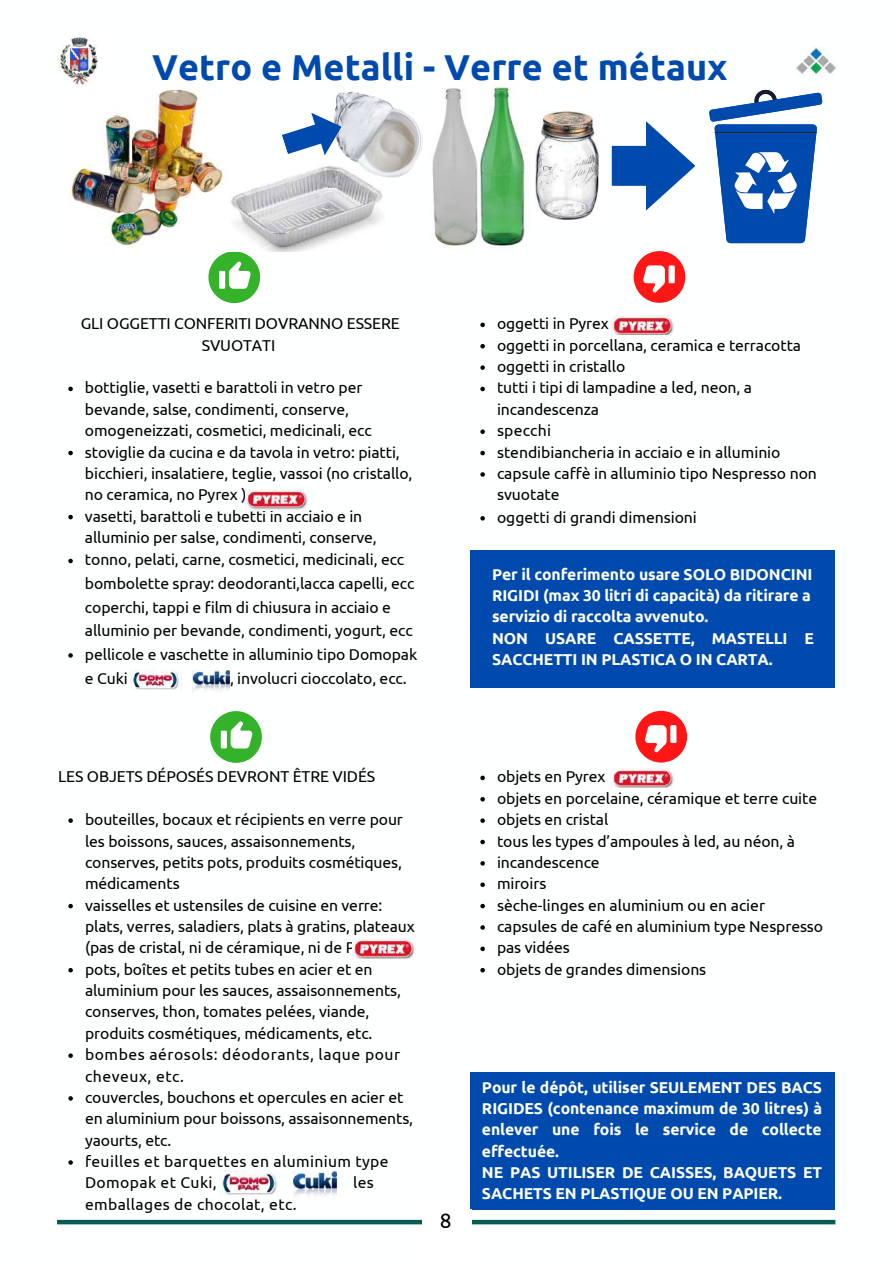
<style>
.page{position:relative;width:893px;height:1264px;background:#fff}
.page>*{position:absolute;margin:0;border:0;box-sizing:border-box;transform-origin:0 0}
.t1{font:700 36px "Ubuntu";letter-spacing:.005em;color:#004aad}
.t2{font:21px "Ubuntu";color:#000}
.t3{font:15.75px/21.3px "Ubuntu";letter-spacing:-.005em;color:#000}
.t4{font:700 15.75px/21.3px "Ubuntu";letter-spacing:-.005em;color:#fefffe}
.t5{font:15.75px "Ubuntu";letter-spacing:.025em;color:#000}
</style>
<div class="page">
<svg style="left:68px;top:818px;width:5px;height:4px"></svg>
<svg style="left:68px;top:903px;width:5px;height:5px"></svg>
<svg style="left:68px;top:968px;width:5px;height:4px"></svg>
<svg style="left:68px;top:1053px;width:5px;height:4px"></svg>
<svg style="left:68px;top:1096px;width:5px;height:4px"></svg>
<svg style="left:68px;top:1160px;width:5px;height:4px"></svg>
<svg style="left:68px;top:386px;width:5px;height:5px"></svg>
<svg style="left:68px;top:451px;width:5px;height:4px"></svg>
<svg style="left:68px;top:515px;width:5px;height:4px"></svg>
<svg style="left:68px;top:558px;width:5px;height:5px"></svg>
<svg style="left:68px;top:653px;width:5px;height:4px"></svg>
<svg style="left:480px;top:775px;width:5px;height:5px"></svg>
<svg style="left:480px;top:797px;width:5px;height:4px"></svg>
<svg style="left:480px;top:818px;width:5px;height:4px"></svg>
<svg style="left:480px;top:839px;width:5px;height:5px"></svg>
<svg style="left:480px;top:861px;width:5px;height:4px"></svg>
<svg style="left:480px;top:882px;width:5px;height:5px"></svg>
<svg style="left:480px;top:903px;width:5px;height:5px"></svg>
<svg style="left:480px;top:925px;width:5px;height:4px"></svg>
<svg style="left:480px;top:946px;width:5px;height:5px"></svg>
<svg style="left:480px;top:968px;width:5px;height:4px"></svg>
<svg style="left:480px;top:322px;width:5px;height:5px"></svg>
<svg style="left:480px;top:344px;width:5px;height:4px"></svg>
<svg style="left:480px;top:365px;width:5px;height:5px"></svg>
<svg style="left:480px;top:387px;width:5px;height:4px"></svg>
<svg style="left:480px;top:429px;width:5px;height:5px"></svg>
<svg style="left:480px;top:451px;width:5px;height:4px"></svg>
<svg style="left:480px;top:472px;width:5px;height:4px"></svg>
<svg style="left:480px;top:516px;width:5px;height:4px"></svg>
<div style="left:470px;top:1072px;width:364px;height:137px;background:#004aad"></div>
<div style="left:57px;top:1219px;width:778px;height:5px;background:#045b54"></div>
<div style="left:422px;top:1209px;width:49px;height:53px;background:#fff"></div>
<svg style="left:208px;top:252px;width:52px;height:51px"></svg>
<svg style="left:633px;top:251px;width:52px;height:52px"></svg>
<svg style="left:210px;top:711px;width:52px;height:51px"></svg>
<svg style="left:635px;top:710px;width:52px;height:52px"></svg>
<div style="left:470px;top:550px;width:364px;height:138px;background:#004aad"></div>
<img style="left:132px;top:669px;width:98px;height:24px">
<img style="left:611px;top:315px;width:63px;height:19px">
<img style="left:245px;top:489px;width:63px;height:21px">
<img style="left:353px;top:938px;width:63px;height:20px">
<img style="left:219px;top:1170px;width:117px;height:26px">
<img style="left:611px;top:768px;width:63px;height:19px">
<img style="left:70px;top:89px;width:154px;height:156px">
<img style="left:231px;top:166px;width:152px;height:85px">
<img style="left:331px;top:91px;width:92px;height:91px">
<img style="left:432px;top:82px;width:94px;height:165px">
<svg style="left:611px;top:121px;width:84px;height:89px"></svg>
<svg style="left:709px;top:89px;width:113px;height:154px"></svg>
<img style="left:535px;top:112px;width:63px;height:108px">
<svg style="left:282px;top:113px;width:59px;height:42px"></svg>
<img style="left:57px;top:37px;width:41px;height:48px">
<img style="left:795px;top:47px;width:43px;height:29px">
<h1 class="t1" style="left:152px;top:47px;width:577px">Vetro e Metalli - Verre et métaux</h1>
<p class="t3" style="left:81px;top:313px;width:320px;text-align:center">GLI OGGETTI CONFERITI DOVRANNO ESSERE<br>SVUOTATI</p>
<p class="t3" style="left:85px;top:376px;width:334px;line-height:22.4px">bottiglie, vasetti e barattoli in vetro per bevande, salse, condimenti, conserve, omogeneizzati, cosmetici, medicinali, ecc stoviglie da cucina e da tavola in vetro: piatti, bicchieri, insalatiere, teglie, vassoi (no cristallo, no ceramica, no Pyrex )<br>vasetti, barattoli e tubetti in acciaio e in alluminio per salse, condimenti, conserve, tonno, pelati, carne, cosmetici, medicinali, ecc bombolette spray: deodoranti,lacca capelli, ecc coperchi, tappi e film di chiusura in acciaio e alluminio per bevande, condimenti, yogurt, ecc pellicole e vaschette in alluminio tipo Domopak e Cuki</p>
<p class="t3" style="left:230px;top:667px;width:178px">, involucri cioccolato, ecc.</p>
<p class="t3" style="left:497px;top:313px;width:321px">oggetti in Pyrex<br>oggetti in porcellana, ceramica e terracotta oggetti in cristallo<br>tutti i tipi di lampadine a led, neon, a incandescenza<br>specchi<br>stendibiancheria in acciaio e in alluminio capsule caffè in alluminio tipo Nespresso non svuotate<br>oggetti di grandi dimensioni</p>
<p class="t4" style="left:492px;top:563px;width:323px">Per il conferimento usare SOLO BIDONCINI RIGIDI (max 30 litri di capacità) da ritirare a servizio di raccolta avvenuto.<br>NON USARE CASSETTE, MASTELLI E SACCHETTI IN PLASTICA O IN CARTA.</p>
<p class="t3" style="left:58px;top:766px;width:318px">LES OBJETS DÉPOSÉS DEVRONT ÊTRE VIDÉS</p>
<p class="t3" style="left:85px;top:808px;width:331px">bouteilles, bocaux et récipients en verre pour les boissons, sauces, assaisonnements, conserves, petits pots, produits cosmétiques, médicaments<br>vaisselles et ustensiles de cuisine en verre: plats, verres, saladiers, plats à gratins, plateaux (pas de cristal, ni de céramique, ni de Pyrex ) pots, boîtes et petits tubes en acier et en aluminium pour les sauces, assaisonnements, conserves, thon, tomates pelées, viande, produits cosmétiques, médicaments, etc. bombes aérosols: déodorants, laque pour cheveux, etc.<br>couvercles, bouchons et opercules en acier et en aluminium pour boissons, assaisonnements, yaourts, etc.<br>feuilles et barquettes en aluminium type Domopak et Cuki,</p>
<p class="t3" style="left:353px;top:1171px;width:22px">les</p>
<p class="t5" style="left:85px;top:1194px;width:213px">emballages de chocolat, etc.</p>
<h2 class="t2" style="left:440px;top:1208px;width:13px">8</h2>
<p class="t3" style="left:497px;top:766px;width:327px">objets en Pyrex<br>objets en porcelaine, céramique et terre cuite objets en cristal<br>tous les types d’ampoules à led, au néon, à incandescence<br>miroirs<br>sèche-linges en aluminium ou en acier capsules de café en aluminium type Nespresso pas vidées<br>objets de grandes dimensions</p>
<p class="t4" style="left:482px;top:1076px;width:342px">Pour le dépôt, utiliser SEULEMENT DES BACS RIGIDES (contenance maximum de 30 litres) à enlever une fois le service de collecte effectuée.<br>NE PAS UTILISER DE CAISSES, BAQUETS ET SACHETS EN PLASTIQUE OU EN PAPIER.</p>
</div>
